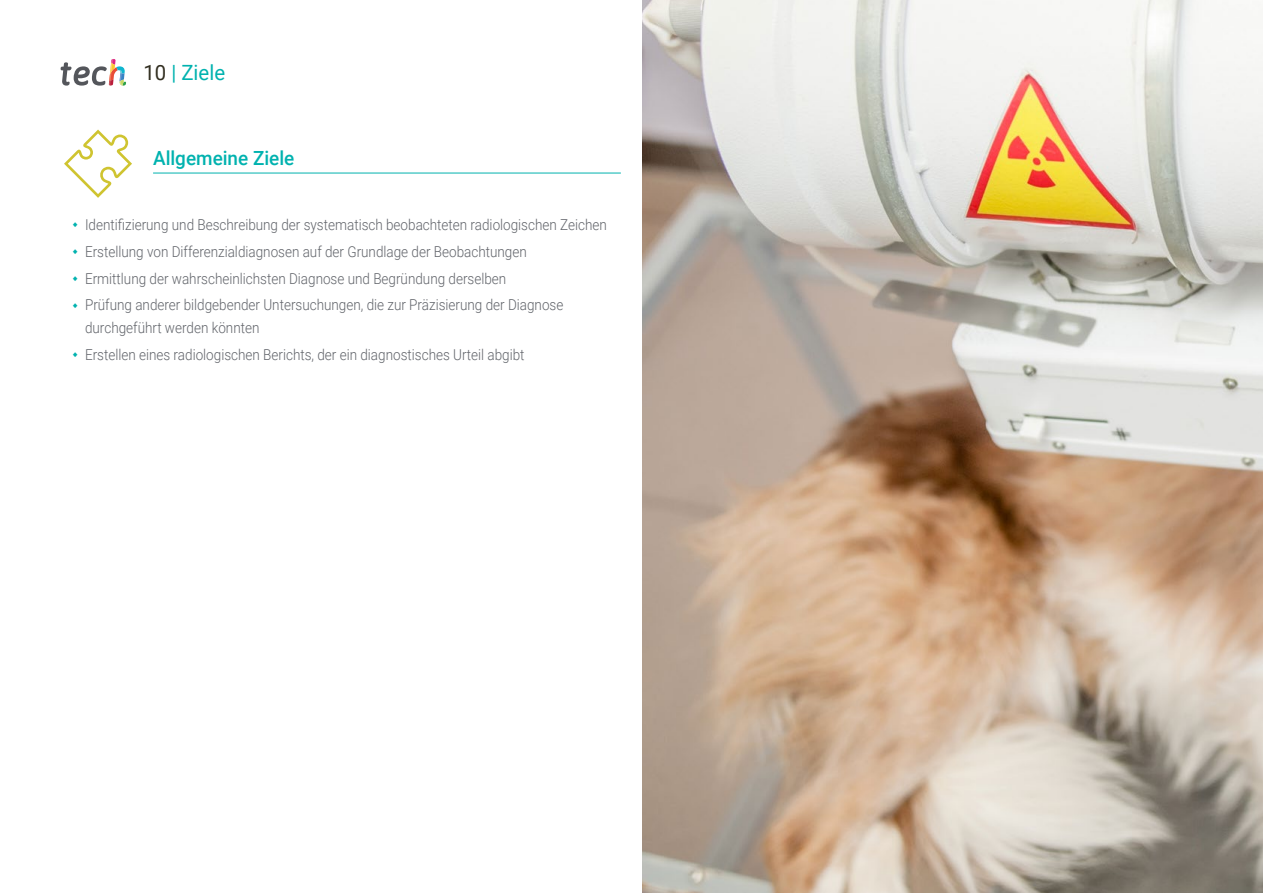
<style>
.page{position:relative;width:1263px;height:893px;background:#fff}
.page>*{position:absolute;margin:0;border:0;box-sizing:border-box;transform-origin:0 0}
.t1{font:21px "Roboto";color:#00b2af}
.t2{font:500 19.5px "Roboto";color:#00b2af}
.t3{font:300 15px/26.7px "Roboto";color:#61646a;scale:.9 1}
.s1{color:#312e20}
</style>
<div class="page">
<hr style="left:153px;top:173px;width:468px;height:1px;background:#00b2af">
<svg style="left:64px;top:130px;width:68px;height:68px"></svg>
<svg style="left:61px;top:59px;width:65px;height:27px"></svg>
<img style="left:642px;top:0;width:621px;height:893px">
<h1 class="t1" style="left:144px;top:57px;width:83px"><span class="s1">10</span> | Ziele</h1>
<h2 class="t2" style="left:153px;top:144px;width:143px">Allgemeine Ziele</h2>
<p class="t3" style="left:85px;top:211px;width:581px">Identifizierung und Beschreibung der systematisch beobachteten radiologischen Zeichen Erstellung von Differenzialdiagnosen auf der Grundlage der Beobachtungen<br>Ermittlung der wahrscheinlichsten Diagnose und Begründung derselben<br>Prüfung anderer bildgebender Untersuchungen, die zur Präzisierung der Diagnose</p>
<p class="t3" style="left:85px;top:314px;width:490px">durchgeführt werden könnten<br>Erstellen eines radiologischen Berichts, der ein diagnostisches Urteil abgibt</p>
</div>
